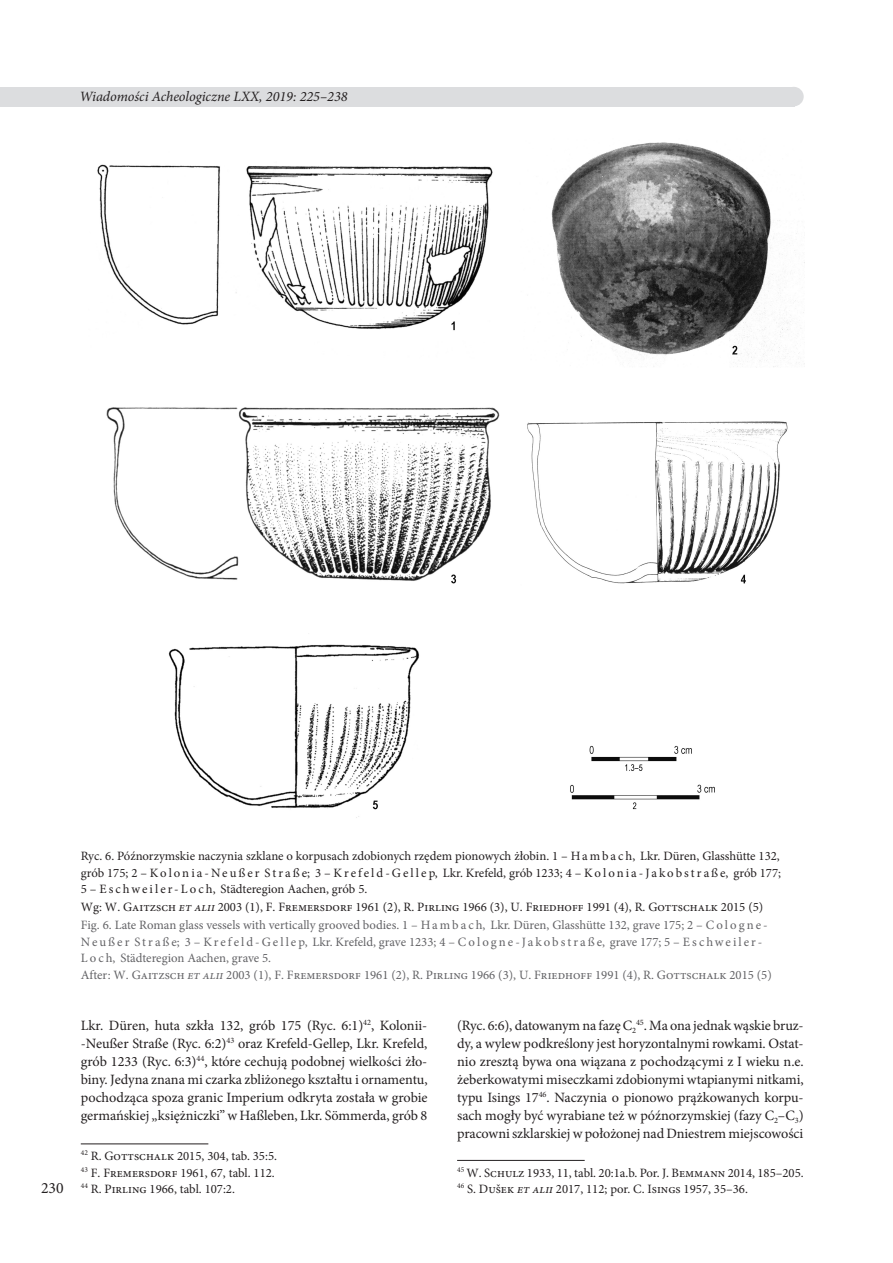
<style>
.page{position:relative;width:893px;height:1263px;background:#fff}
.page>*{position:absolute;margin:0;border:0;box-sizing:border-box;transform-origin:0 0}
.t1{font:15.75px "Minion Pro";color:#231f20}
.t2{font:14.25px/18px "Minion Pro";color:#231f20;text-align:justify}
.t3{font:italic 14.25px "Minion Pro";color:#231f20}
.t4{font:12.75px/16.5px "Minion Pro";color:#231f20}
.t5{font:12.75px/16.5px "Minion Pro";color:#636366}
.s1{color:#231f20}
.s2{font-style:italic;color:#231f20}
.s3{font-style:italic}
</style>
<div class="page">
<div style="left:0;top:87px;width:794px;height:19px;background:#dcdddf"></div>
<div style="left:784px;top:87px;width:20px;height:19px;background:#dcdddf;border-radius:50%"></div>
<hr style="left:81px;top:1144px;width:127px;height:1px;background:#231f20">
<hr style="left:457px;top:1160px;width:128px;height:1px;background:#231f20">
<img style="left:97px;top:142px;width:708px;height:676px">
<p class="t3" style="left:79px;top:87px;width:270px">Wiadomości Acheologiczne LXX, 2019: 225–238</p>
<p class="t1" style="left:41px;top:1178px;width:24px">230</p>
<p class="t4" style="left:81px;top:848px;width:702px;text-align:justify">Ryc. 6. Późnorzymskie naczynia szklane o korpusach zdobionych rzędem pionowych żłobin. 1 – H a m b a c h, Lkr. Düren, Glasshütte 132, grób 175; 2–Kolonia-Neußer Straße; 3–Krefeld-Gellep, Lkr. Krefeld, grób 1233; 4–Kolonia-Jakobstraße, grób 177; 5 – E s c h w e i l e r - L o c h, Städteregion Aachen, grób 5.</p>
<p class="t5" style="left:81px;top:898px;width:688px;line-height:18px"><span class="s1">Wg: W. Gaitzsch</span> <span class="s2">et alii</span> <span class="s1">2003 (1), F. Fremersdorf 1961 (2), R. Pirling 1966 (3), U. Friedhoff 1991 (4), R. Gottschalk 2015 (5)<br></span>Fig. 6. Late Roman glass vessels with vertically grooved bodies. 1 – H a m b a c h, Lkr. Düren, Glasshütte 132, grave 175; 2 – C o l o g n e -</p>
<p class="t5" style="left:81px;top:933px;width:692px">Neußer Straße; 3–Krefeld-Gellep, Lkr. Krefeld, grave 1233; 4–Cologne-Jakobstraße, grave 177; 5–Eschweiler-<br>L o c h, Städteregion Aachen, grave 5.<br>After: W. Gaitzsch <span class="s3">et alii</span> 2003 (1), F. Fremersdorf 1961 (2), R. Pirling 1966 (3), U. Friedhoff 1991 (4), R. Gottschalk 2015 (5)</p>
<p class="t2" style="left:81px;top:1017px;width:348px">Lkr. Düren, huta szkła 132, grób 175 (Ryc. 6:1)<sup>42</sup>, Kolonii--Neußer Straße (Ryc. 6:2)<sup>43</sup> oraz Krefeld-Gellep, Lkr. Krefeld, grób 1233 (Ryc. 6:3)<sup>44</sup>, które cechują podobnej wielkości żło&shy;biny. Jedyna znana mi czarka zbliżonego kształtu i ornamentu, pochodząca spoza granic Imperium odkryta została w grobie germańskiej „księżniczki” w Haßleben, Lkr. Sömmerda, grób 8</p>
<p class="t4" style="left:81px;top:1148px;width:198px"><sup>42</sup> R. Gottschalk 2015, 304, tab. 35:5.<br><sup>43</sup> F. Fremersdorf 1961, 67, tabl. 112.<br><sup>44</sup> R. Pirling 1966, tabl. 107:2.</p>
<p class="t2" style="left:457px;top:1017px;width:348px">(Ryc. 6:6), datowanym na fazę C<sub>2</sub><sup>45</sup>. Ma ona jednak wąskie bruz&shy;dy, a wylew podkreślony jest horyzontalnymi rowkami. Ostat&shy;nio zresztą bywa ona wiązana z pochodzącymi z I wieku n.e. żeberkowatymi miseczkami zdobionymi wtapianymi nitkami, typu Isings 17<sup>46</sup>. Naczynia o pionowo prążkowanych korpu&shy;sach mogły być wyrabiane też w późnorzymskiej (fazy C<sub>2</sub>–C<sub>3</sub>) pracowni szklarskiej w położonej nad Dniestrem miejscowości</p>
<p class="t4" style="left:457px;top:1164px;width:348px"><sup>45</sup> W. Schulz 1933, 11, tabl. 20:1a.b. Por. J. Bemmann 2014, 185–205.<br><sup>46</sup> S. Dušek <span class="s3">et alii</span> 2017, 112; por. C. Isings 1957, 35–36.</p>
</div>
